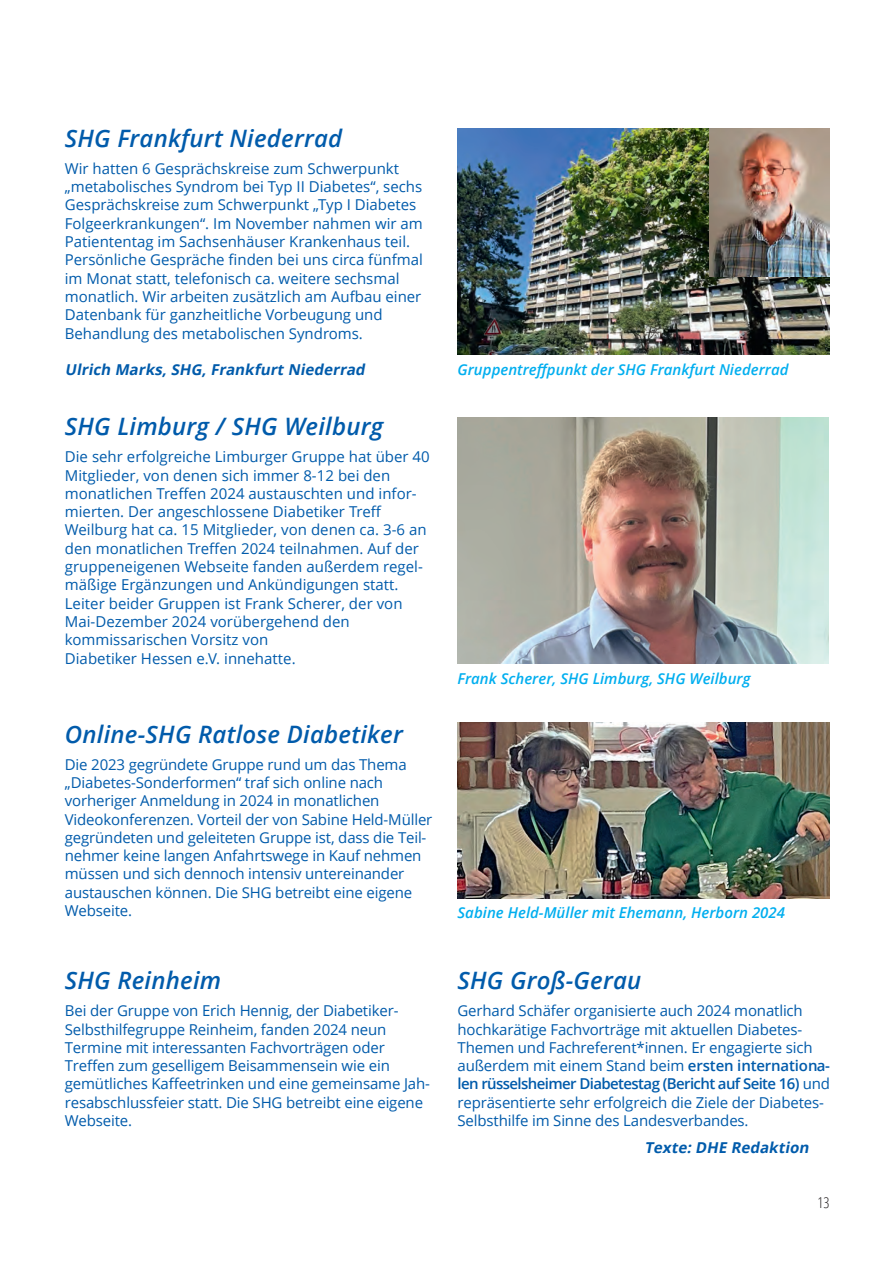
<style>
.page{position:relative;width:893px;height:1263px;background:#fff}
.page>*{position:absolute;margin:0;border:0;box-sizing:border-box;transform-origin:0 0}
.Veranstaltung_Datum{font:italic 600 24px "Open Sans";letter-spacing:.01em;color:#015bab}
.Veranstaltung_Datum-2{font:15px/18.3px "Open Sans";letter-spacing:-.01em;color:#015bab}
.Fließtext{font:15px/18.3px "Open Sans";color:#015bab}
.Veranstaltung_Datum-3{font:italic 600 15px "Open Sans";color:#00aeef}
.Fließtext-2{font:italic 700 15px "Open Sans";color:#015bab}
.Veranstaltung_Datum-4{font:italic 700 15px "Open Sans";color:#015bab}
.t1{font:300 condensed 15px "Open Sans";color:#231f20}
.s1{font-weight:600}
</style>
<div class="page">
<img style="left:458px;top:129px;width:371px;height:225px">
<img style="left:457px;top:417px;width:372px;height:247px">
<img style="left:709px;top:128px;width:121px;height:149px">
<img style="left:457px;top:722px;width:373px;height:176px">
<p class="Veranstaltung_Datum" style="left:65px;top:122px;width:279px">SHG Frankfurt Niederrad</p>
<p class="Fließtext" style="left:65px;top:159px;width:360px">Wir hatten 6 Gesprächskreise zum Schwerpunkt „metabolisches Syndrom bei Typ II Diabetes“, sechs Gesprächskreise zum Schwerpunkt „Typ I Diabetes Folgeerkrankungen“. Im November nahmen wir am Patiententag im Sachsenhäuser Krankenhaus teil.<br>Persönliche Gespräche finden bei uns circa fünfmal im Monat statt, telefonisch ca. weitere sechsmal monatlich. Wir arbeiten zusätzlich am Aufbau einer Datenbank für ganzheitliche Vorbeugung und Behandlung des metabolischen Syndroms.</p>
<p class="Fließtext-2" style="left:65px;top:359px;width:305px">Ulrich Marks,SHG,Frankfurt Niederrad</p>
<p class="Veranstaltung_Datum" style="left:65px;top:410px;width:320px">SHG Limburg / SHG Weilburg</p>
<p class="Fließtext" style="left:65px;top:447px;width:366px">Die sehr erfolgreiche Limburger Gruppe hat über 40<br>Mitglieder, von denen sich immer 8-12 bei den monatlichen Treffen 2024 austauschten und infor&shy;mierten. Der angeschlossene Diabetiker Treff Weilburg hat ca. 15 Mitglieder, von denen ca. 3-6 an den monatlichen Treffen 2024 teilnahmen. Auf der gruppeneigenen Webseite fanden außerdem regel&shy;mäßige Ergänzungen und Ankündigungen statt.<br>Leiter beider Gruppen ist Frank Scherer, der von Mai-Dezember 2024 vorübergehend den kommissarischen Vorsitz von<br>Diabetiker Hessen e.V. innehatte.</p>
<p class="Veranstaltung_Datum" style="left:65px;top:718px;width:339px">Online-SHG Ratlose Diabetiker</p>
<p class="Veranstaltung_Datum-2" style="left:65px;top:755px;width:369px">Die 2023 gegründete Gruppe rund um das Thema „Diabetes-Sonderformen“ traf sich online nach vorheriger Anmeldung in 2024 in monatlichen Videokonferenzen. Vorteil der von Sabine Held-Müller gegründeten und geleiteten Gruppe ist, dass die Teil&shy;nehmer keine langen Anfahrtswege in Kauf nehmen müssen und sich dennoch intensiv untereinander austauschen können. Die SHG betreibt eine eigene Webseite.</p>
<p class="Veranstaltung_Datum" style="left:65px;top:964px;width:158px">SHG Reinheim</p>
<p class="Veranstaltung_Datum-2" style="left:65px;top:1001px;width:367px">Bei der Gruppe von Erich Hennig, der Diabetiker-Selbsthilfegruppe Reinheim, fanden 2024 neun Termine mit interessanten Fachvorträgen oder Treffen zum geselligem Beisammensein wie ein gemütliches Kaffeetrinken und eine gemeinsame Jah&shy;resabschlussfeier statt. Die SHG betreibt eine eigene Webseite.</p>
<p class="Veranstaltung_Datum-3" style="left:458px;top:359px;width:332px">Gruppentreffpunkt der SHG Frankfurt Niederrad</p>
<p class="Veranstaltung_Datum-3" style="left:458px;top:668px;width:294px">Frank Scherer, SHG Limburg, SHG Weilburg</p>
<p class="Veranstaltung_Datum-3" style="left:458px;top:902px;width:329px">Sabine Held-Müller mit Ehemann, Herborn 2024</p>
<p class="Veranstaltung_Datum" style="left:458px;top:964px;width:185px">SHG Groß-Gerau</p>
<p class="Veranstaltung_Datum-2" style="left:458px;top:1001px;width:374px">Gerhard Schäfer organisierte auch 2024 monatlich hochkarätige Fachvorträge mit aktuellen Diabetes-Themen und Fachreferent*innen. Er engagierte sich außerdem mit einem Stand beim <span class="s1">ersten internationa&shy;len rüsselsheimer Diabetestag (Bericht auf Seite 16)</span> und repräsentierte sehr erfolgreich die Ziele der Diabetes-Selbsthilfe im Sinne des Landesverbandes.</p>
<p class="Veranstaltung_Datum-4" style="left:644px;top:1137px;width:169px">Texte:DHE Redaktion</p>
<p class="t1" style="left:817px;top:1192px;width:13px">13</p>
</div>
